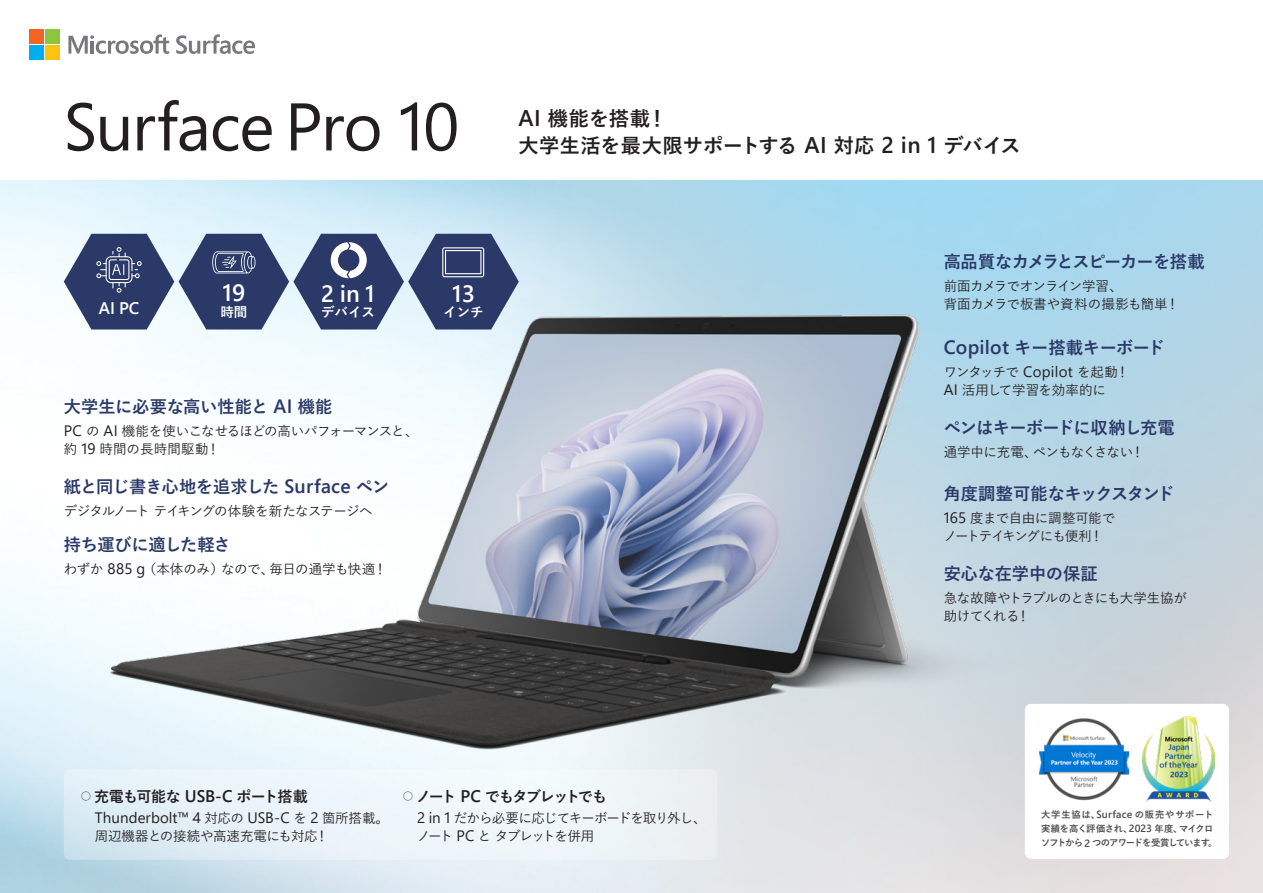
<style>
.page{position:relative;width:1263px;height:893px;background:#fff}
.page>*{position:absolute;margin:0;border:0;box-sizing:border-box;transform-origin:0 0}
.t1{font:67.2px "Segoe Pro";letter-spacing:-.02em;color:#231f20}
.t2{font:600 23.55px "Segoe Pro";color:#fff}
.t3{font:700 20.25px/27px "Yu Go";letter-spacing:-.005em;color:#231f20}
.t4{font:700 17.25px "Yu Go";letter-spacing:-.03em;color:#2a3967}
.t5{font:700 17.25px "Yu Go";letter-spacing:-.005em;color:#2a3967}
.t6{font:600 16.8px "Segoe Pro";color:#fff}
.t7{font:15.15px "Segoe Pro";letter-spacing:.005em;color:#231f20}
.t8{font:700 15px "Yu Go";letter-spacing:-.07em;color:#231f20}
.t9{font:700 15px "Yu Go";letter-spacing:-.11em;color:#231f20}
.t10{font:500 13.5px/18px "Yu Go";letter-spacing:-.04em;color:#231f20}
.t11{font:500 13.5px/18px "Yu Go";letter-spacing:-.02em;color:#231f20}
.t12{font:500 13.5px/18px "Yu Go";letter-spacing:-.075em;color:#231f20}
.t13{font:500 13.5px "Yu Go";letter-spacing:-.065em;color:#231f20}
.t14{font:500 13.5px "Yu Go";letter-spacing:-.015em;color:#231f20}
.t15{font:700 13.5px "Yu Go";color:#fff}
.t16{font:700 9.3px/14.4px "Yu Go";letter-spacing:-.055em;color:#4b4c4d}
.s1{font-family:"Segoe Pro";font-weight:600;font-size:22.65px}
.s2{font-family:"Segoe Pro";font-weight:600;font-size:19.35px}
.s3{font-family:"Segoe Pro";font-weight:400;font-size:15.15px}
.s4{font-size:10.5px}
.s5{font-family:"Segoe Pro";font-weight:600;font-size:16.8px}
.s6{font-family:"Yu Go";font-weight:500;font-size:13.5px}
.s7{font-family:"Segoe Pro";font-weight:600;font-size:10.35px}
</style>
<div class="page">
<div style="left:64px;top:769px;width:653px;height:91px;background:linear-gradient(to right,#d3e6f0,#f6f8fa);border-radius:6px"></div>
<img style="left:0;top:209px;width:1088px;height:647px">
<svg style="left:68px;top:34px;width:101px;height:20px"></svg>
<div style="left:30px;top:30px;width:14px;height:14px;background:#f36421"></div>
<div style="left:45px;top:30px;width:15px;height:14px;background:#8bc63e"></div>
<div style="left:30px;top:45px;width:14px;height:15px;background:#00aeef"></div>
<div style="left:45px;top:45px;width:15px;height:15px;background:#fec210"></div>
<svg style="left:176px;top:34px;width:79px;height:20px"></svg>
<div style="left:1025px;top:704px;width:204px;height:155px;background:#fff;border-radius:6px"></div>
<img style="left:1142px;top:716px;width:73px;height:86px">
<img style="left:1039px;top:718px;width:89px;height:83px">
<svg style="left:64px;top:234px;width:455px;height:95px;background:#647294"></svg>
<h1 class="t1" style="left:64px;top:81px;width:397px">Surface Pro 10</h1>
<h3 class="t3" style="left:518px;top:105px;width:504px"><span class="s1">AI</span> 機能を搭載！<br>大学生活を最大限サポートする <span class="s1">AI</span> 対応 <span class="s1">2 in 1</span> デバイス</h3>
<h2 class="t2" style="left:223px;top:276px;width:24px">19</h2>
<p class="t6" style="left:99px;top:297px;width:42px">AI PC</p>
<p class="t15" style="left:220px;top:305px;width:28px">時間</p>
<h2 class="t2" style="left:321px;top:277px;width:55px">2 in 1</h2>
<p class="t15" style="left:321px;top:305px;width:55px">デバイス</p>
<p class="t5" style="left:64px;top:397px;width:270px">大学生に必要な高い性能と <span class="s2">AI</span> 機能</p>
<p class="t11" style="left:64px;top:420px;width:356px"><span class="s3">PC</span> の <span class="s3">AI</span> 機能を使いこなせるほどの高いパフォーマンスと、約 <span class="s3">19</span> 時間の長時間駆動！</p>
<p class="t4" style="left:64px;top:477px;width:327px">紙と同じ書き心地を追求した <span class="s2">Surface</span> ペン</p>
<p class="t13" style="left:64px;top:498px;width:310px">デジタルノートテイキングの体験を新たなステージへ</p>
<p class="t4" style="left:64px;top:535px;width:169px">持ち運びに適した軽さ</p>
<p class="t10" style="left:64px;top:559px;width:325px">わずか <span class="s3">885 g</span> （本体のみ）なので、毎日の通学も快適！</p>
<h2 class="t2" style="left:452px;top:277px;width:24px">13</h2>
<p class="t15" style="left:443px;top:305px;width:42px">インチ</p>
<p class="t8" style="left:81px;top:788px;width:228px"><span class="s4">○</span> 充電も可能な <span class="s5">USB-C</span> ポート搭載</p>
<p class="t7" style="left:95px;top:807px;width:296px">Thunderbolt™ 4 <span class="s6">対応の</span> USB-C <span class="s6">を</span> 2 <span class="s6">箇所搭載。</span></p>
<p class="t14" style="left:95px;top:823px;width:235px">周辺機器との接続や高速充電にも対応！</p>
<p class="t9" style="left:403px;top:788px;width:206px"><span class="s4">○</span> ノート <span class="s5">PC</span> でもタブレットでも</p>
<p class="t12" style="left:417px;top:807px;width:291px"><span class="s3">2 in 1</span> だから必要に応じてキーボードを取り外し、ノート <span class="s3">PC</span> とタブレットを併用</p>
<p class="t4" style="left:944px;top:252px;width:262px">高品質なカメラとスピーカーを搭載</p>
<p class="t10" style="left:944px;top:276px;width:237px">前面カメラでオンライン学習、<br>背面カメラで板書や資料の撮影も簡単！</p>
<p class="t4" style="left:944px;top:337px;width:223px"><span class="s2">Copilot</span> キー搭載キーボード</p>
<p class="t10" style="left:944px;top:361px;width:187px">ワンタッチで <span class="s3">Copilot</span> を起動！<br><span class="s3">AI</span> 活用して学習を効率的に</p>
<p class="t4" style="left:944px;top:418px;width:233px">ペンはキーボードに収納し充電</p>
<p class="t10" style="left:944px;top:441px;width:202px">通学中に充電、ペンもなくさない！</p>
<p class="t4" style="left:944px;top:484px;width:233px">角度調整可能なキックスタンド</p>
<p class="t10" style="left:944px;top:507px;width:173px"><span class="s3">165</span> 度まで自由に調整可能でノートテイキングにも便利！</p>
<p class="t5" style="left:944px;top:564px;width:156px">安心な在学中の保証</p>
<p class="t10" style="left:944px;top:587px;width:245px">急な故障やトラブルのときにも大学生協が助けてくれる！</p>
<p class="t16" style="left:1041px;top:807px;width:178px">大学生協は、<span class="s7">Surface</span> の販売やサポート実績を高く評価され、<span class="s7">2023</span> 年度、マイクロソフトから <span class="s7">2</span> つのアワードを受賞しています。</p>
</div>
